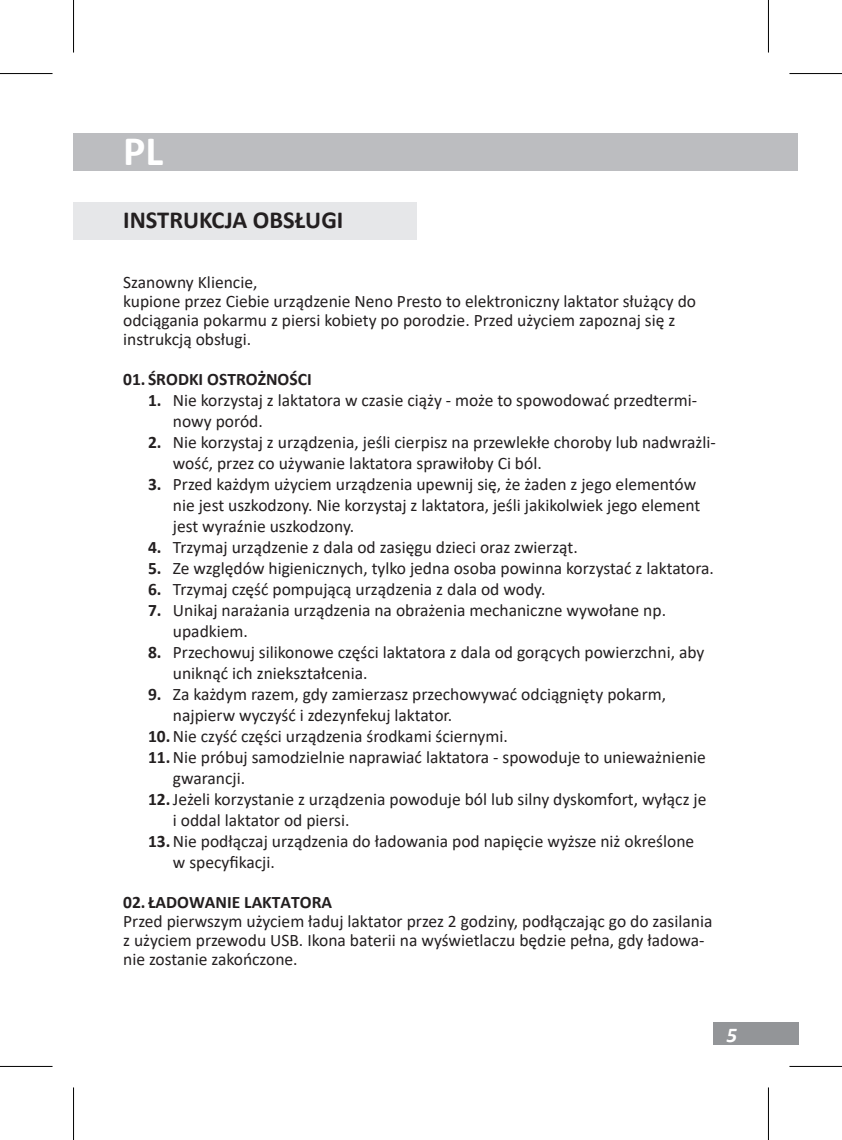
<style>
.page{position:relative;width:842px;height:1140px;background:#fff}
.page>*{position:absolute;margin:0;border:0;box-sizing:border-box;transform-origin:0 0}
.t1{font:700 42px "Calibri";color:#fff}
.JĘZYK_do_spisu_treści{font:700 24.5px "Calibri";color:#231f20}
.t2{font:italic 700 21px "Calibri";color:#fff}
.t3{font:17.5px/21px "Calibri";color:#231f20}
.t4{font:700 17.5px "Calibri";color:#231f20}
.s1{font-weight:700}
</style>
<div class="page">
<div style="left:712px;top:1021px;width:86px;height:23px;background:#939598"></div>
<div style="left:74px;top:202px;width:343px;height:38px;background:#e6e7e9"></div>
<div style="left:74px;top:133px;width:724px;height:38px;background:#bcbdc0"></div>
<div style="left:0;top:71px;width:52px;height:5px;background:#f8f8f8"></div>
<div style="left:789px;top:71px;width:52px;height:5px;background:#f8f8f8"></div>
<svg style="left:0;top:1066px;width:52px;height:1px"></svg>
<svg style="left:789px;top:1066px;width:52px;height:1px"></svg>
<hr style="left:0;top:73px;width:52px;height:1px;background:#000">
<hr style="left:789px;top:73px;width:52px;height:1px;background:#000">
<hr style="left:0;top:1065px;width:52px;height:1px;background:#000">
<hr style="left:789px;top:1065px;width:52px;height:1px;background:#000">
<hr style="left:73px;top:0;width:1px;height:53px;background:#000">
<hr style="left:73px;top:1087px;width:1px;height:52px;background:#000">
<hr style="left:767px;top:0;width:2px;height:53px;background:#000">
<hr style="left:767px;top:1087px;width:2px;height:52px;background:#000">
<p class="t1" style="left:123px;top:121px;width:42px">PL</p>
<p class="JĘZYK_do_spisu_treści" style="left:123px;top:202px;width:222px">INSTRUKCJA OBSŁUGI</p>
<p class="t3" style="left:123px;top:271px;width:136px">Szanowny Kliencie,</p>
<p class="t3" style="left:123px;top:291px;width:574px;line-height:18.9px">kupione przez Ciebie urządzenie Neno Presto to elektroniczny laktator służący do odciągania pokarmu z piersi kobiety po porodzie. Przed użyciem zapoznaj się z instrukcją obsługi.</p>
<p class="t4" style="left:123px;top:366px;width:190px">01. ŚRODKI OSTROŻNOŚCI</p>
<p class="t3" style="left:173px;top:389px;width:525px;text-indent:-25px"><span class="s1">1.</span> Nie korzystaj z laktatora w czasie ciąży - może to spowodować przedtermi&shy;nowy poród.</p>
<p class="t3" style="left:173px;top:431px;width:544px;text-indent:-25px"><span class="s1">2.</span> Nie korzystaj z urządzenia, jeśli cierpisz na przewlekłe choroby lub nadwrażli&shy;wość, przez co używanie laktatora sprawiłoby Ci ból.</p>
<p class="t3" style="left:173px;top:473px;width:529px;text-indent:-25px"><span class="s1">3.</span> Przed każdym użyciem urządzenia upewnij się, że żaden z jego elementów nie jest uszkodzony. Nie korzystaj z laktatora, jeśli jakikolwiek jego element jest wyraźnie uszkodzony.</p>
<p class="t3" style="left:148px;top:536px;width:431px"><span class="s1">4.</span> Trzymaj urządzenie z dala od zasięgu dzieci oraz zwierząt.</p>
<p class="t3" style="left:148px;top:557px;width:567px"><span class="s1">5.</span> Ze względów higienicznych, tylko jedna osoba powinna korzystać z laktatora.</p>
<p class="t3" style="left:148px;top:578px;width:399px"><span class="s1">6.</span> Trzymaj część pompującą urządzenia z dala od wody.</p>
<p class="t3" style="left:173px;top:599px;width:494px;text-indent:-25px"><span class="s1">7.</span> Unikaj narażania urządzenia na obrażenia mechaniczne wywołane np. upadkiem.</p>
<p class="t3" style="left:173px;top:641px;width:533px;text-indent:-25px"><span class="s1">8.</span> Przechowuj silikonowe części laktatora z dala od gorących powierzchni, aby uniknąć ich zniekształcenia.</p>
<p class="t3" style="left:173px;top:683px;width:495px;text-indent:-25px"><span class="s1">9.</span> Za każdym razem, gdy zamierzasz przechowywać odciągnięty pokarm, najpierw wyczyść i zdezynfekuj laktator.</p>
<p class="t3" style="left:148px;top:725px;width:361px"><span class="s1">10.</span>Nie czyść części urządzenia środkami ściernymi.</p>
<p class="t3" style="left:173px;top:746px;width:534px;text-indent:-25px"><span class="s1">11.</span>Nie próbuj samodzielnie naprawiać laktatora - spowoduje to unieważnienie gwarancji.</p>
<p class="t3" style="left:173px;top:788px;width:535px;text-indent:-25px"><span class="s1">12.</span>Jeżeli korzystanie z urządzenia powoduje ból lub silny dyskomfort, wyłącz je i oddal laktator od piersi.</p>
<p class="t3" style="left:173px;top:830px;width:523px;text-indent:-25px"><span class="s1">13.</span>Nie podłączaj urządzenia do ładowania pod napięcie wyższe niż określone w specyfikacji.</p>
<p class="t4" style="left:123px;top:889px;width:210px">02. ŁADOWANIE LAKTATORA</p>
<p class="t3" style="left:123px;top:911px;width:590px;line-height:18.9px">Przed pierwszym użyciem ładuj laktator przez 2 godziny, podłączając go do zasilania z użyciem przewodu USB. Ikona baterii na wyświetlaczu będzie pełna, gdy ładowa&shy;nie zostanie zakończone.</p>
<p class="t2" style="left:726px;top:1019px;width:12px">5</p>
</div>
